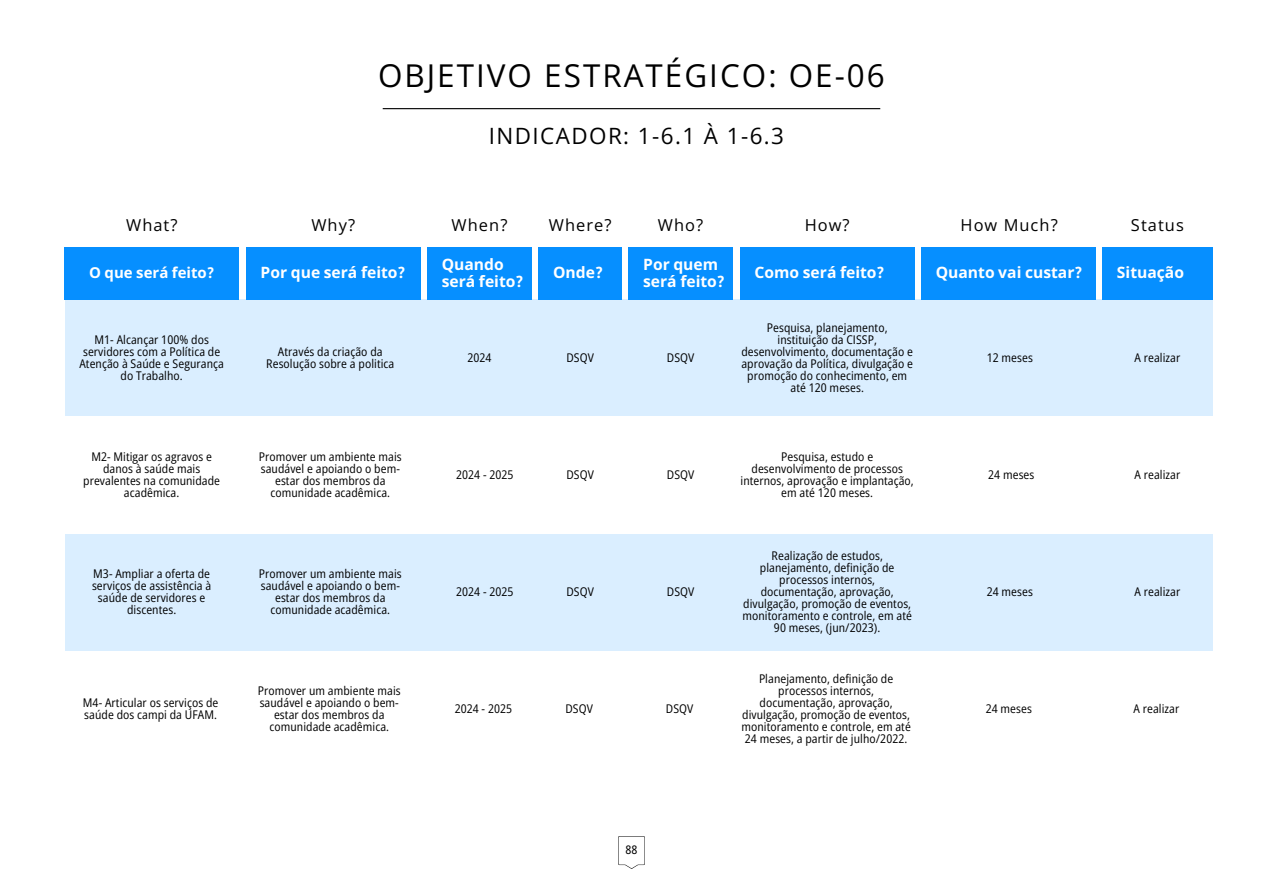
<style>
.page{position:relative;width:1263px;height:894px;background:#fff}
.page>*{position:absolute;margin:0;border:0;box-sizing:border-box;transform-origin:0 0}
.t1{font:31.5px "Open Sans";letter-spacing:.065em;color:#000}
.t2{font:22.5px "Open Sans";letter-spacing:.065em;color:#000}
.t3{font:16.5px "Open Sans";letter-spacing:.065em;color:#000}
.t4{font:700 15.6px/16.8px "Noto Sans";color:#fff}
.t5{font:700 15px "Noto Sans";color:#fff}
.t6{font:semi-condensed 12px/12px "Open Sans";letter-spacing:.005em;color:#000;text-align:center}
.t7{font:semi-condensed 11.85px "Noto Sans Devanagari";color:#000}
.s1{font-family:"Noto Sans Devanagari";font-stretch:semi-condensed}
</style>
<div class="page">
<div style="left:65px;top:299px;width:1147px;height:116px;background:#daeeff"></div>
<div style="left:65px;top:247px;width:174px;height:52px;background:#068fff"></div>
<div style="left:246px;top:247px;width:174px;height:52px;background:#068fff"></div>
<div style="left:740px;top:247px;width:174px;height:52px;background:#068fff"></div>
<div style="left:921px;top:247px;width:175px;height:52px;background:#068fff"></div>
<div style="left:427px;top:247px;width:105px;height:52px;background:#068fff"></div>
<div style="left:539px;top:247px;width:83px;height:52px;background:#068fff"></div>
<div style="left:629px;top:247px;width:104px;height:52px;background:#068fff"></div>
<div style="left:1102px;top:247px;width:110px;height:52px;background:#068fff"></div>
<hr style="left:383px;top:108px;width:497px;height:1px;background:#000">
<div style="left:65px;top:534px;width:1147px;height:116px;background:#daeeff"></div>
<img style="left:618px;top:836px;width:26px;height:32px">
<p class="t1" style="left:378px;top:53px;width:508px">OBJETIVO ESTRATÉGICO: OE-06</p>
<p class="t2" style="left:489px;top:120px;width:297px">INDICADOR: 1-6.1 À 1-6.3</p>
<p class="t3" style="left:126px;top:213px;width:53px">What?</p>
<p class="t3" style="left:311px;top:213px;width:45px">Why?</p>
<p class="t3" style="left:452px;top:213px;width:57px">When?</p>
<p class="t3" style="left:549px;top:213px;width:64px">Where?</p>
<p class="t3" style="left:658px;top:213px;width:47px">Who?</p>
<p class="t3" style="left:805px;top:213px;width:46px">How?</p>
<p class="t3" style="left:960px;top:213px;width:99px">How Much?</p>
<p class="t3" style="left:1131px;top:213px;width:54px">Status</p>
<p class="t4" style="left:442px;top:255px;width:83px">Quando será feito<span class="s1">?</span></p>
<p class="t4" style="left:553px;top:264px;width:51px">Onde<span class="s1">?</span></p>
<p class="t4" style="left:643px;top:255px;width:83px">Por quem será feito<span class="s1">?</span></p>
<p class="t4" style="left:1117px;top:264px;width:69px">Situação</p>
<p class="t5" style="left:89px;top:262px;width:127px">O que será feito<span class="s1">?</span></p>
<p class="t4" style="left:261px;top:264px;width:147px">Por que será feito<span class="s1">?</span></p>
<p class="t4" style="left:754px;top:264px;width:132px">Como será feito<span class="s1">?</span></p>
<p class="t4" style="left:936px;top:264px;width:148px">Quanto vai custar<span class="s1">?</span></p>
<p class="t6" style="left:79px;top:333px;width:146px">M1- Alcançar 100% dos servidores com a Política de<br>Atenção à Saúde e Segurança do Trabalho.</p>
<p class="t6" style="left:266px;top:345px;width:130px">Através da criação da<br>Resolução sobre a politica</p>
<p class="t6" style="left:467px;top:351px;width:26px">2024</p>
<p class="t6" style="left:566px;top:351px;width:29px">DSQV</p>
<p class="t6" style="left:667px;top:351px;width:29px">DSQV</p>
<p class="t6" style="left:83px;top:450px;width:138px">M2- Mitigar os agravos e danos à saúde mais prevalentes na comunidade acadêmica.</p>
<p class="t6" style="left:259px;top:450px;width:144px">Promover um ambiente mais saudável e apoiando o bem&shy;estar dos membros da comunidade acadêmica.</p>
<p class="t6" style="left:92px;top:567px;width:121px">M3- Ampliar a oferta de serviços de assistência à saúde de servidores e discentes.</p>
<p class="t6" style="left:259px;top:567px;width:144px">Promover um ambiente mais saudável e apoiando o bem&shy;estar dos membros da comunidade acadêmica.</p>
<p class="t6" style="left:83px;top:696px;width:137px;text-align:left">M4- Articular os serviços de saúde dos campi da UFAM.</p>
<p class="t6" style="left:258px;top:684px;width:144px">Promover um ambiente mais saudável e apoiando o bem&shy;estar dos membros da comunidade acadêmica.</p>
<p class="t6" style="left:456px;top:468px;width:59px">2024 - 2025</p>
<p class="t6" style="left:566px;top:468px;width:29px">DSQV</p>
<p class="t6" style="left:667px;top:468px;width:29px">DSQV</p>
<p class="t6" style="left:456px;top:585px;width:59px">2024 - 2025</p>
<p class="t6" style="left:566px;top:585px;width:29px">DSQV</p>
<p class="t6" style="left:667px;top:585px;width:29px">DSQV</p>
<p class="t6" style="left:455px;top:702px;width:59px">2024 - 2025</p>
<p class="t6" style="left:565px;top:702px;width:29px">DSQV</p>
<p class="t6" style="left:666px;top:702px;width:29px">DSQV</p>
<p class="t7" style="left:625px;top:843px;width:13px">88</p>
<p class="t6" style="left:741px;top:321px;width:173px">Pesquisa, planejamento, instituição da CISSP, desenvolvimento, documentação e aprovação da Política, divulgação e promoção do conhecimento, em até 120 meses.</p>
<p class="t6" style="left:741px;top:450px;width:175px">Pesquisa, estudo e desenvolvimento de processos internos, aprovação e implantação, em até 120 meses.</p>
<p class="t6" style="left:742px;top:549px;width:171px">Realização de estudos, planejamento, definição de processos internos, documentação, aprovação, divulgação, promoção de eventos, monitoramento e controle, em até<br>90 meses, (jun/2023).</p>
<p class="t6" style="left:741px;top:672px;width:171px">Planejamento, definição de processos internos, documentação, aprovação, divulgação, promoção de eventos, monitoramento e controle, em até<br>24 meses, a partir de julho/2022.</p>
<p class="t6" style="left:987px;top:351px;width:48px">12 meses</p>
<p class="t6" style="left:1134px;top:351px;width:47px">A realizar</p>
<p class="t6" style="left:988px;top:468px;width:48px">24 meses</p>
<p class="t6" style="left:1134px;top:468px;width:47px">A realizar</p>
<p class="t6" style="left:987px;top:585px;width:48px">24 meses</p>
<p class="t6" style="left:1134px;top:585px;width:47px">A realizar</p>
<p class="t6" style="left:986px;top:702px;width:48px">24 meses</p>
<p class="t6" style="left:1133px;top:702px;width:47px">A realizar</p>
</div>
